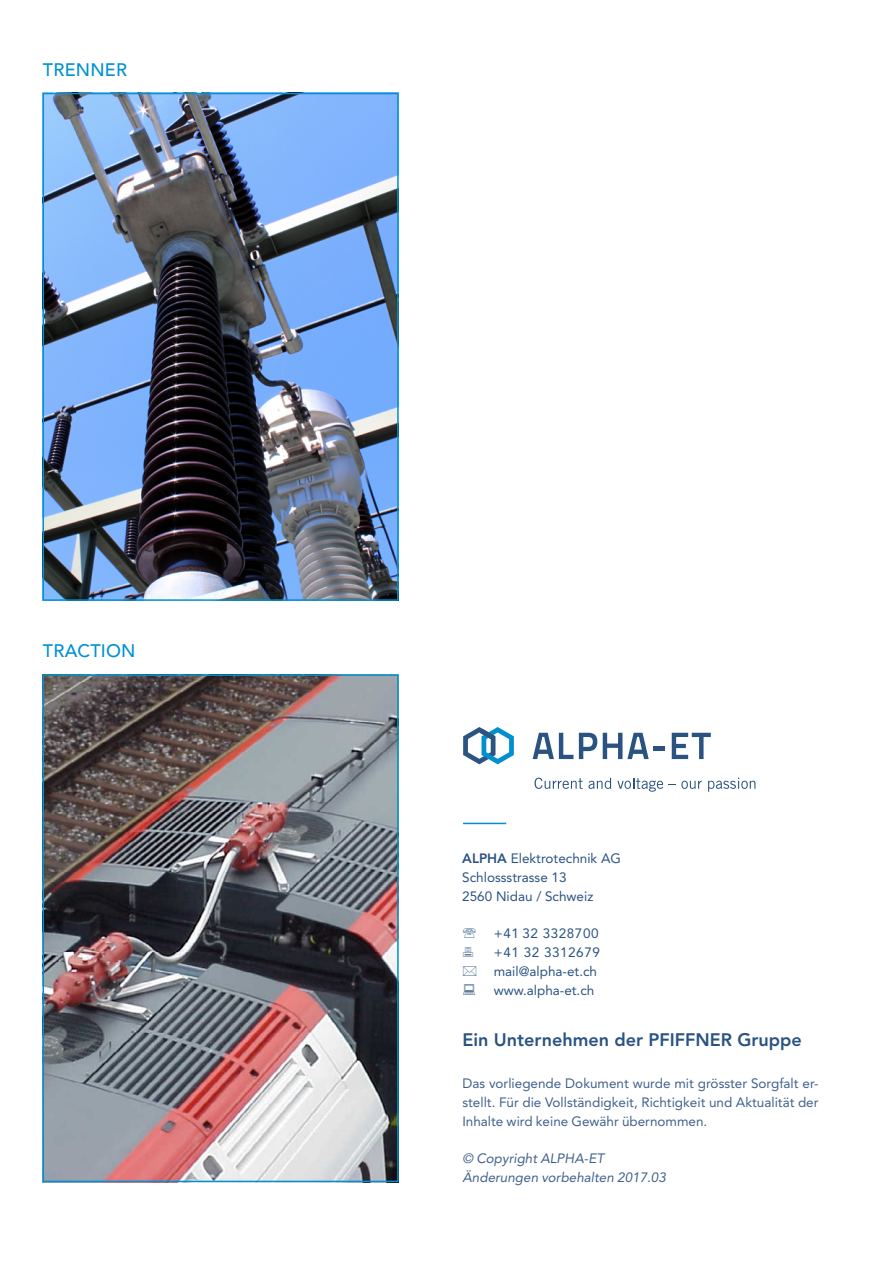
<style>
.page{position:relative;width:893px;height:1263px;background:#fff}
.page>*{position:absolute;margin:0;border:0;box-sizing:border-box;transform-origin:0 0}
.t1{font:800 18px "Avenir LT Std";color:#2a5382}
.t2{font:500 18px "Avenir LT Std";letter-spacing:.01em;color:#0091d3}
.t3{font:13.5px/18.8px "Avenir LT Std";color:#40608d;text-align:justify}
.t4{font:13.5px/18.8px "Avenir LT Std";color:#2a5382}
.t5{font:italic 13.5px/18.8px "Avenir LT Std";color:#40608d}
.s1{font-weight:800}
</style>
<div class="page">
<img style="left:46px;top:96px;width:350px;height:502px">
<div style="left:43px;top:93px;width:356px;height:508px;border:2px solid #0091d3"></div>
<img style="left:46px;top:677px;width:350px;height:502px">
<div style="left:43px;top:674px;width:356px;height:508px;border:2px solid #0091d3"></div>
<hr style="left:463px;top:823px;width:43px;height:1px;background:#0091d3">
<svg style="left:535px;top:778px;width:76px;height:11px"></svg>
<svg style="left:617px;top:778px;width:85px;height:14px"></svg>
<svg style="left:708px;top:778px;width:47px;height:14px"></svg>
<svg style="left:533px;top:733px;width:40px;height:26px"></svg>
<svg style="left:579px;top:733px;width:18px;height:26px"></svg>
<svg style="left:603px;top:733px;width:46px;height:26px"></svg>
<hr style="left:653px;top:746px;width:12px;height:4px;background:#2a5382">
<svg style="left:672px;top:733px;width:39px;height:26px"></svg>
<svg style="left:463px;top:727px;width:51px;height:37px"></svg>
<h1 class="t2" style="left:43px;top:59px;width:86px">TRENNER</h1>
<h1 class="t2" style="left:43px;top:640px;width:94px">TRACTION</h1>
<p class="t4" style="left:462px;top:849px;width:160px"><span class="s1">ALPHA</span> Elektrotechnik AG<br>Schlossstrasse 13<br>2560 Nidau / Schweiz</p>
<p class="t4" style="left:494px;top:924px;width:108px">+41 32 3328700 +41 32 3312679 mail@alpha-et.ch www.alpha-et.ch</p>
<h1 class="t1" style="left:462px;top:1029px;width:341px">Ein Unternehmen der PFIFFNER Gruppe</h1>
<p class="t3" style="left:462px;top:1074px;width:358px">Das vorliegende Dokument wurde mit grösster Sorgfalt er&shy;stellt. Für die Vollständigkeit, Richtigkeit und Aktualität der Inhalte wird keine Gewähr übernommen.</p>
<p class="t5" style="left:462px;top:1150px;width:205px">© Copyright ALPHA-ET<br>Änderungen vorbehalten 2017.03</p>
</div>
